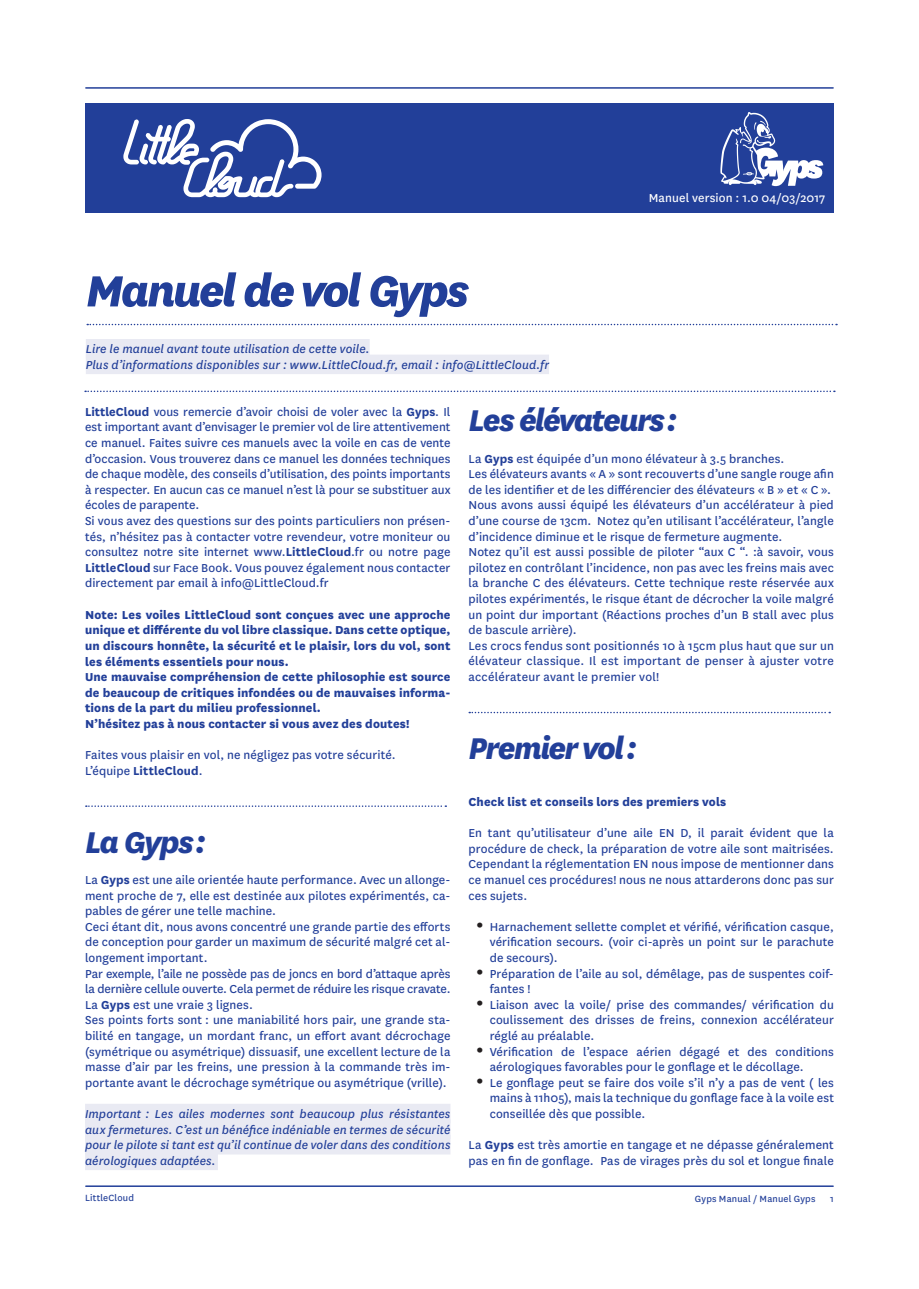
<style>
.page{position:relative;width:919px;height:1289px;background:#fff}
.page>*{position:absolute;margin:0;border:0;box-sizing:border-box;transform-origin:0 0}
.t1{font:italic 800 51px "National";letter-spacing:-.06em;color:#223f99}
.t2{font:italic 800 35.1px "National";letter-spacing:-.055em;color:#223f99}
.t3{font:13.5px/15.6px "National";letter-spacing:.005em;color:#223f99}
.t4{font:800 13.5px/15.6px "National";letter-spacing:.01em;color:#223f99}
.t5{font:italic 13.5px/15.6px "National";letter-spacing:.005em;color:#223f99;text-align:justify}
.t6{font:13.5px "National";letter-spacing:.005em;color:#fff}
.t7{font:10.5px "National";letter-spacing:.015em;color:#223f99}
.s1{font-weight:700}
.s2{font-family:"Times";font-size:18px;color:#231f20}
</style>
<div class="page">
<div style="left:85px;top:1103px;width:365px;height:20px;background:#e9eaf3"></div>
<div style="left:85px;top:1119px;width:365px;height:19px;background:#e9eaf3"></div>
<div style="left:85px;top:1134px;width:365px;height:20px;background:#e9eaf3"></div>
<div style="left:85px;top:1150px;width:133px;height:20px;background:#e9eaf3"></div>
<svg style="left:86px;top:805px;width:360px;height:2px"></svg>
<svg style="left:469px;top:711px;width:361px;height:2px"></svg>
<div style="left:86px;top:103px;width:747px;height:110px;background:#223f99"></div>
<svg style="left:123px;top:119px;width:198px;height:78px"></svg>
<div style="left:86px;top:339px;width:283px;height:19px;background:#e9eaf3"></div>
<div style="left:86px;top:354px;width:463px;height:20px;background:#e9eaf3"></div>
<svg style="left:85px;top:390px;width:749px;height:2px"></svg>
<svg style="left:87px;top:324px;width:750px;height:1px"></svg>
<svg style="left:720px;top:112px;width:103px;height:74px"></svg>
<hr style="left:86px;top:1185px;width:747px;height:1px;background:#223f99">
<hr style="left:86px;top:87px;width:747px;height:2px;background:#223f99">
<h1 class="t1" style="left:86px;top:255px;width:384px">Manuel de vol Gyps</h1>
<p class="t5" style="left:86px;top:341px;width:464px">Lire le manuel avant toute utilisation de cette voile.<br>Plus d’informations disponibles sur : www.LittleCloud.fr, email : info@LittleCloud.fr</p>
<p class="t6" style="left:648px;top:189px;width:178px">Manuel version : 1.0 04/03/2017</p>
<p class="t3" style="left:85px;top:403px;width:367px"><span class="s1">LittleCloud</span> vous remercie d’avoir choisi de voler avec la <span class="s1">Gyps</span>. Il est important avant d’envisager le premier vol de lire attentivement ce manuel. Faites suivre ces manuels avec la voile en cas de vente d’occasion. Vous trouverez dans ce manuel les données techniques de chaque modèle, des conseils d’utilisation, des points importants à respecter. En aucun cas ce manuel n’est là pour se substituer aux écoles de parapente.<br>Si vous avez des questions sur des points particuliers non présen&shy;tés, n’hésitez pas à contacter votre revendeur, votre moniteur ou consultez notre site internet www.<span class="s1">LittleCloud</span>.fr ou notre page <span class="s1">LittleCloud</span> sur Face Book. Vous pouvez également nous contacter directement par email à info@LittleCloud.fr</p>
<p class="t4" style="left:85px;top:605px;width:367px">Note: Les voiles LittleCloud sont conçues avec une approche unique et différente du vol libre classique. Dans cette optique, un discours honnête, la sécurité et le plaisir, lors du vol, sont les éléments essentiels pour nous.<br>Une mauvaise compréhension de cette philosophie est source de beaucoup de critiques infondées ou de mauvaises informa&shy;tions de la part du milieu professionnel.<br>N’hésitez pas à nous contacter si vous avez des doutes!</p>
<p class="t3" style="left:85px;top:746px;width:312px">Faites vous plaisir en vol, ne négligez pas votre sécurité.<br>L’équipe <span class="s1">LittleCloud</span>.</p>
<h2 class="t2" style="left:85px;top:817px;width:122px">La Gyps :</h2>
<p class="t3" style="left:85px;top:871px;width:367px">La <span class="s1">Gyps</span> est une aile orientée haute performance. Avec un allonge&shy;ment proche de 7, elle est destinée aux pilotes expérimentés, ca&shy;pables de gérer une telle machine.<br>Ceci étant dit, nous avons concentré une grande partie des efforts de conception pour garder un maximum de sécurité malgré cet al&shy;longement important.<br>Par exemple, l’aile ne possède pas de joncs en bord d’attaque après la dernière cellule ouverte. Cela permet de réduire les risque cravate.<br>La <span class="s1">Gyps</span> est une vraie 3 lignes.<br>Ses points forts sont : une maniabilité hors pair, une grande sta&shy;bilité en tangage, un mordant franc, un effort avant décrochage (symétrique ou asymétrique) dissuasif, une excellent lecture de la masse d’air par les freins, une pression à la commande très im&shy;portante avant le décrochage symétrique ou asymétrique (vrille).</p>
<p class="t5" style="left:85px;top:1105px;width:367px">Important : Les ailes modernes sont beaucoup plus résistantes aux fermetures. C’est un bénéfice indéniable en termes de sécurité pour le pilote si tant est qu’il continue de voler dans des conditions aérologiques adaptées.</p>
<h2 class="t2" style="left:468px;top:396px;width:210px">Les élévateurs :</h2>
<p class="t3" style="left:468px;top:450px;width:367px">La <span class="s1">Gyps</span> est équipée d’un mono élévateur à 3.5 branches.<br>Les élévateurs avants « A » sont recouverts d’une sangle rouge afin de les identifier et de les différencier des élévateurs « B » et « C ».<br>Nous avons aussi équipé les élévateurs d’un accélérateur à pied d’une course de 13cm. Notez qu’en utilisant l’accélérateur, l’angle d’incidence diminue et le risque de fermeture augmente.<br>Notez qu’il est aussi possible de piloter “aux C “. :à savoir, vous pilotez en contrôlant l’incidence, non pas avec les freins mais avec la branche C des élévateurs. Cette technique reste réservée aux pilotes expérimentés, le risque étant de décrocher la voile malgré un point dur important (Réactions proches d’un B stall avec plus de bascule arrière).<br>Les crocs fendus sont positionnés 10 à 15cm plus haut que sur un élévateur classique. Il est important de penser à ajuster votre accélérateur avant le premier vol!</p>
<h2 class="t2" style="left:468px;top:723px;width:170px">Premier vol :</h2>
<p class="t4" style="left:468px;top:792px;width:259px">Check list et conseils lors des premiers vols</p>
<p class="t3" style="left:468px;top:824px;width:367px;text-align:justify">En tant qu’utilisateur d’une aile EN D, il parait évident que la procédure de check, la préparation de votre aile sont maitrisées.<br>Cependant la réglementation EN nous impose de mentionner dans ce manuel ces procédures! nous ne nous attarderons donc pas sur ces sujets.</p>
<p class="t3" style="left:489px;top:918px;width:345px;text-align:justify;text-indent:-13px"><span class="s2">•</span> Harnachement sellette complet et vérifié, vérification casque, vérification secours. (voir ci-après un point sur le parachute de secours).</p>
<p class="t3" style="left:489px;top:964px;width:345px;text-indent:-13px"><span class="s2">•</span> Préparation de l’aile au sol, démêlage, pas de suspentes coif&shy;fantes !</p>
<p class="t3" style="left:489px;top:996px;width:345px;text-align:justify;text-indent:-13px"><span class="s2">•</span> Liaison avec la voile/ prise des commandes/ vérification du coulissement des drisses de freins, connexion accélérateur réglé au préalable.</p>
<p class="t3" style="left:489px;top:1042px;width:345px;text-indent:-13px"><span class="s2">•</span> Vérification de l’espace aérien dégagé et des conditions aérologiques favorables pour le gonflage et le décollage.</p>
<p class="t3" style="left:489px;top:1074px;width:345px;text-align:justify;text-indent:-13px"><span class="s2">•</span> Le gonflage peut se faire dos voile s’il n’y a pas de vent ( les mains à 11h05), mais la technique du gonflage face à la voile est conseillée dès que possible.</p>
<p class="t3" style="left:468px;top:1136px;width:367px">La <span class="s1">Gyps</span> est très amortie en tangage et ne dépasse généralement pas en fin de gonflage. Pas de virages près du sol et longue finale</p>
<p class="t7" style="left:85px;top:1191px;width:50px">LittleCloud</p>
<p class="t7" style="left:695px;top:1191px;width:122px">Gyps Manual / Manuel Gyps</p>
<p class="t7" style="left:830px;top:1191px;width:5px">1</p>
</div>
